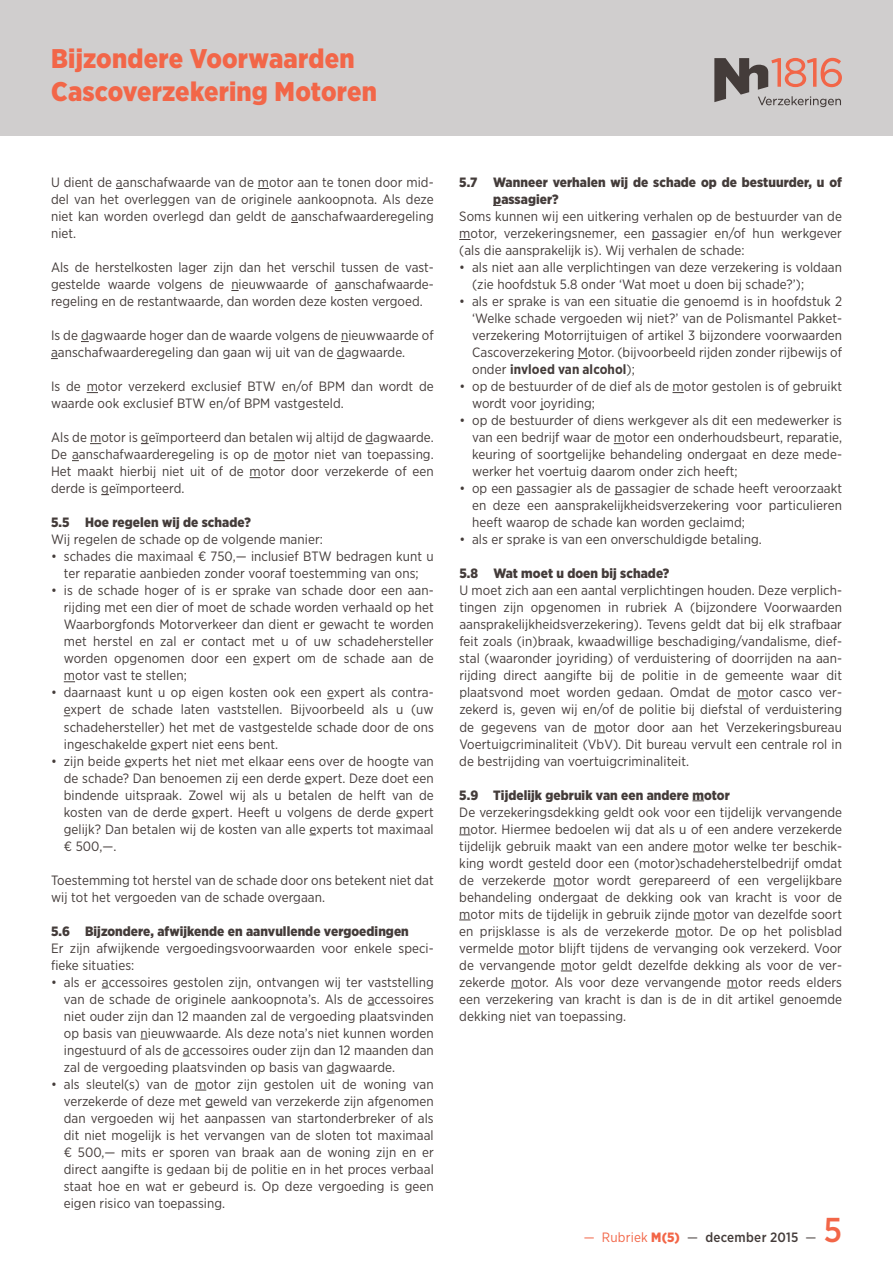
<style>
.page{position:relative;width:893px;height:1263px;background:#fff}
.page>*{position:absolute;margin:0;border:0;box-sizing:border-box;transform-origin:0 0}
.t1{font:500 34.5px "Gotham Narrow";color:#f26648}
.t2{font:900 27px/33px "Gotham Narrow";letter-spacing:.01em;color:#f26648}
.t3{font:13.5px/17px "Gotham Narrow";letter-spacing:.005em;color:#443c3a;text-align:justify}
.t4{font:900 13.5px/17px "Gotham Narrow";letter-spacing:.005em;color:#443c3a}
.t5{font:500 13.5px "Gotham Narrow";letter-spacing:.02em;color:#443c3a}
.s1{font-weight:700}
.s2{font-weight:400;color:#f26648}
.s3{font-weight:900;color:#f26648}
.s4{font-weight:400}
</style>
<div class="page">
<svg style="left:273px;top:460px;width:12px;height:1px"></svg>
<svg style="left:672px;top:392px;width:12px;height:1px"></svg>
<svg style="left:692px;top:800px;width:12px;height:1px"></svg>
<svg style="left:553px;top:885px;width:12px;height:1px"></svg>
<svg style="left:693px;top:919px;width:12px;height:1px"></svg>
<svg style="left:675px;top:936px;width:12px;height:1px"></svg>
<svg style="left:518px;top:953px;width:12px;height:1px"></svg>
<div style="left:0;top:0;width:893px;height:136px;background:#d0cece"></div>
<svg style="left:714px;top:58px;width:128px;height:49px"></svg>
<h2 class="t2" style="left:51px;top:41px;width:328px">Bijzondere Voorwaarden<br>Cascoverzekering Motoren</h2>
<p class="t3" style="left:51px;top:174px;width:384px">U dient de aanschafwaarde van de motor aan te tonen door mid&shy;del van het overleggen van de originele aankoopnota. Als deze niet kan worden overlegd dan geldt de aanschafwaarderegeling niet.</p>
<p class="t3" style="left:51px;top:259px;width:384px">Als de herstelkosten lager zijn dan het verschil tussen de vast&shy;gestelde waarde volgens de nieuwwaarde of aanschafwaarde&shy;regeling en de restantwaarde, dan worden deze kosten vergoed.</p>
<p class="t3" style="left:51px;top:327px;width:384px">Is de dagwaarde hoger dan de waarde volgens de nieuwwaarde of aanschafwaarderegeling dan gaan wij uit van de dagwaarde.</p>
<p class="t3" style="left:51px;top:378px;width:384px">Is de motor verzekerd exclusief BTW en/of BPM dan wordt de waarde ook exclusief BTW en/of BPM vastgesteld.</p>
<p class="t3" style="left:51px;top:429px;width:384px">Als de motor is geïmporteerd dan betalen wij altijd de dagwaarde.<br>De aanschafwaarderegeling is op de motor niet van toepassing.<br>Het maakt hierbij niet uit of de motor door verzekerde of een derde is geïmporteerd.</p>
<p class="t4" style="left:51px;top:514px;width:201px">5.5 Hoe regelen wij de schade?</p>
<p class="t3" style="left:51px;top:531px;width:273px">Wij regelen de schade op de volgende manier:</p>
<p class="t3" style="left:51px;top:548px;width:384px;text-align:center">• schades die maximaal € 750,— inclusief BTW bedragen kunt u ter reparatie aanbieden zonder vooraf toestemming van ons;</p>
<p class="t3" style="left:64px;top:582px;width:371px;text-indent:-13px">• is de schade hoger of is er sprake van schade door een aan&shy;rijding met een dier of moet de schade worden verhaald op het Waarborgfonds Motorverkeer dan dient er gewacht te worden met herstel en zal er contact met u of uw schadehersteller worden opgenomen door een expert om de schade aan de motor vast te stellen;</p>
<p class="t3" style="left:64px;top:684px;width:371px;text-indent:-13px">• daarnaast kunt u op eigen kosten ook een expert als contra&shy;expert de schade laten vaststellen. Bijvoorbeeld als u (uw schadehersteller) het met de vastgestelde schade door de ons ingeschakelde expert niet eens bent.</p>
<p class="t3" style="left:64px;top:752px;width:371px;text-indent:-13px">• zijn beide experts het niet met elkaar eens over de hoogte van de schade? Dan benoemen zij een derde expert. Deze doet een bindende uitspraak. Zowel wij als u betalen de helft van de kosten van de derde expert. Heeft u volgens de derde expert gelijk? Dan betalen wij de kosten van alle experts tot maximaal € 500,—.</p>
<p class="t3" style="left:51px;top:871px;width:384px">Toestemming tot herstel van de schade door ons betekent niet dat wij tot het vergoeden van de schade overgaan.</p>
<p class="t4" style="left:51px;top:922px;width:359px">5.6 Bijzondere, afwijkende en aanvullende vergoedingen</p>
<p class="t3" style="left:51px;top:939px;width:384px">Er zijn afwijkende vergoedingsvoorwaarden voor enkele speci&shy;fieke situaties:</p>
<p class="t3" style="left:64px;top:973px;width:371px;text-indent:-13px">• als er accessoires gestolen zijn, ontvangen wij ter vaststelling van de schade de originele aankoopnota’s. Als de accessoires niet ouder zijn dan 12 maanden zal de vergoeding plaatsvinden op basis van nieuwwaarde. Als deze nota’s niet kunnen worden ingestuurd of als de accessoires ouder zijn dan 12 maanden dan zal de vergoeding plaatsvinden op basis van dagwaarde.</p>
<p class="t3" style="left:64px;top:1075px;width:371px;text-indent:-13px">• als sleutel(s) van de motor zijn gestolen uit de woning van verzekerde of deze met geweld van verzekerde zijn afgenomen dan vergoeden wij het aanpassen van startonderbreker of als dit niet mogelijk is het vervangen van de sloten tot maximaal € 500,— mits er sporen van braak aan de woning zijn en er direct aangifte is gedaan bij de politie en in het proces verbaal staat hoe en wat er gebeurd is. Op deze vergoeding is geen eigen risico van toepassing.</p>
<p class="t4" style="left:493px;top:174px;width:350px;text-indent:-34px">5.7 Wanneer verhalen wij de schade op de bestuurder, u of passagier?</p>
<p class="t3" style="left:459px;top:208px;width:384px">Soms kunnen wij een uitkering verhalen op de bestuurder van de motor, verzekeringsnemer, een passagier en/of hun werkgever (als die aansprakelijk is). Wij verhalen de schade:</p>
<p class="t3" style="left:472px;top:259px;width:371px;text-indent:-13px">• als niet aan alle verplichtingen van deze verzekering is voldaan (zie hoofdstuk 5.8 onder ‘Wat moet u doen bij schade?’);</p>
<p class="t3" style="left:472px;top:293px;width:371px;text-indent:-13px">• als er sprake is van een situatie die genoemd is in hoofdstuk 2 ‘Welke schade vergoeden wij niet?’ van de Polismantel Pakket&shy;verzekering Motorrijtuigen of artikel 3 bijzondere voorwaarden Cascoverzekering Motor. (bijvoorbeeld rijden zonder rijbewijs of onder <span class="s1">invloed van alcohol</span>);</p>
<p class="t3" style="left:472px;top:378px;width:371px;text-indent:-13px">• op de bestuurder of de dief als de motor gestolen is of gebruikt wordt voor joyriding;</p>
<p class="t3" style="left:472px;top:412px;width:371px;text-indent:-13px">• op de bestuurder of diens werkgever als dit een medewerker is van een bedrijf waar de motor een onderhoudsbeurt, reparatie, keuring of soortgelijke behandeling ondergaat en deze mede&shy;werker het voertuig daarom onder zich heeft;</p>
<p class="t3" style="left:472px;top:480px;width:371px;text-indent:-13px">• op een passagier als de passagier de schade heeft veroorzaakt en deze een aansprakelijkheidsverzekering voor particulieren heeft waarop de schade kan worden geclaimd;</p>
<p class="t3" style="left:459px;top:531px;width:304px">• als er sprake is van een onverschuldigde betaling.</p>
<p class="t4" style="left:459px;top:565px;width:211px">5.8 Wat moet u doen bij schade?</p>
<p class="t3" style="left:459px;top:582px;width:384px">U moet zich aan een aantal verplichtingen houden. Deze verplich&shy;tingen zijn opgenomen in rubriek A (bijzondere Voorwaarden aansprakelijkheidsverzekering). Tevens geldt dat bij elk strafbaar feit zoals (in)braak, kwaadwillige beschadiging/vandalisme, dief&shy;stal (waaronder joyriding) of verduistering of doorrijden na aan&shy;rijding direct aangifte bij de politie in de gemeente waar dit plaatsvond moet worden gedaan. Omdat de motor casco ver&shy;zekerd is, geven wij en/of de politie bij diefstal of verduistering de gegevens van de motor door aan het Verzekeringsbureau Voertuigcriminaliteit (VbV). Dit bureau vervult een centrale rol in de bestrijding van voertuigcriminaliteit.</p>
<p class="t4" style="left:459px;top:786px;width:272px">5.9 Tijdelijk gebruik van een andere motor</p>
<p class="t3" style="left:459px;top:803px;width:384px">De verzekeringsdekking geldt ook voor een tijdelijk vervangende motor. Hiermee bedoelen wij dat als u of een andere verzekerde tijdelijk gebruik maakt van een andere motor welke ter beschik&shy;king wordt gesteld door een (motor)schadeherstelbedrijf omdat de verzekerde motor wordt gerepareerd of een vergelijkbare behandeling ondergaat de dekking ook van kracht is voor de motor mits de tijdelijk in gebruik zijnde motor van dezelfde soort en prijsklasse is als de verzekerde motor. De op het polisblad vermelde motor blijft tijdens de vervanging ook verzekerd. Voor de vervangende motor geldt dezelfde dekking als voor de ver&shy;zekerde motor. Als voor deze vervangende motor reeds elders een verzekering van kracht is dan is de in dit artikel genoemde dekking niet van toepassing.</p>
<p class="t5" style="left:584px;top:1228px;width:234px"><span class="s2">— Rubriek</span> <span class="s3">M(5)</span> <span class="s4">—</span> december 2015 <span class="s4">—</span></p>
<h1 class="t1" style="left:824px;top:1208px;width:20px">5</h1>
</div>
